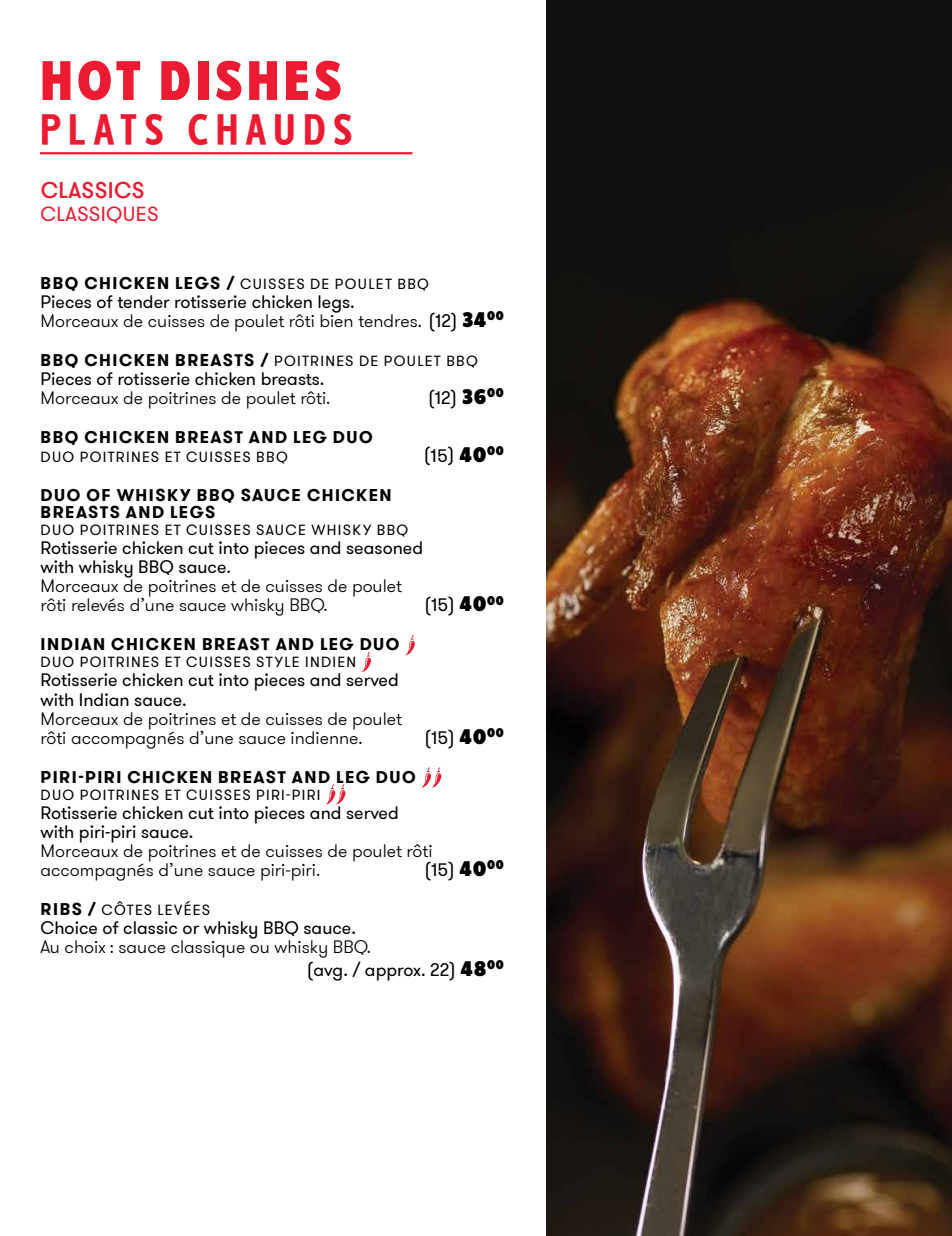
<style>
.page{position:relative;width:952px;height:1236px;background:#fff}
.page>*{position:absolute;margin:0;border:0;box-sizing:border-box;transform-origin:0 0}
.t1{font:900 51.75px "Taberna Sans";letter-spacing:.055em;color:#ed1b31}
.t2{font:40.5px "Taberna Sans";letter-spacing:.15em;color:#ed1b31}
.t3{font:500 22.5px "GT Walsheim Pro";letter-spacing:.015em;color:#ed1b31}
.t4{font:20.25px "GT Walsheim Pro";letter-spacing:.015em;color:#ed1b31}
.t5{font:300 18px/19.1px "GT Walsheim Pro";color:#000}
.t6{font:18px/19.1px "GT Walsheim Pro";color:#000}
.t7{font:700 16.88px/16.9px "GT Walsheim Pro";letter-spacing:.085em;color:#000}
.t8{font:14.62px "GT Walsheim Pro";letter-spacing:.09em;color:#000}
.s1{font-weight:700;font-size:16.88px}
.s2{font-weight:400}
.s3{font-family:"Taberna Sans";font-weight:900;font-size:22.5px}
</style>
<div class="page">
<img style="left:547px;top:0;width:405px;height:1235px">
<svg style="left:405px;top:635px;width:10px;height:20px"></svg>
<svg style="left:362px;top:652px;width:9px;height:20px"></svg>
<svg style="left:422px;top:767px;width:20px;height:20px"></svg>
<svg style="left:326px;top:784px;width:20px;height:20px"></svg>
<hr style="left:40px;top:152px;width:372px;height:2px;background:#ed1b31">
<h1 class="t1" style="left:40px;top:48px;width:304px">HOT DISHES</h1>
<h2 class="t2" style="left:40px;top:103px;width:314px">PLATS CHAUDS</h2>
<p class="t3" style="left:41px;top:176px;width:105px">CLASSICS</p>
<p class="t4" style="left:41px;top:201px;width:119px">CLASSIQUES</p>
<p class="t8" style="left:41px;top:274px;width:390px"><span class="s1">BBQ CHICKEN LEGS /</span> CUISSES DE POULET BBQ</p>
<p class="t5" style="left:40px;top:292px;width:465px"><span class="s2">Pieces of tender rotisserie chicken legs.<br></span>Morceaux de cuisses de poulet rôti bien tendres. <span class="s2">(12)</span> <span class="s3">34</span><sup>00</sup></p>
<p class="t8" style="left:41px;top:351px;width:439px"><span class="s1">BBQ CHICKEN BREASTS /</span> POITRINES DE POULET BBQ</p>
<p class="t6" style="left:40px;top:369px;width:285px">Pieces of rotisserie chicken breasts.</p>
<p class="t5" style="left:40px;top:388px;width:291px">Morceaux de poitrines de poulet rôti.</p>
<p class="t6" style="left:428px;top:388px;width:77px">(12) <span class="s3">36</span><sup>00</sup></p>
<p class="t7" style="left:41px;top:429px;width:333px">BBQ CHICKEN BREAST AND LEG DUO</p>
<p class="t8" style="left:41px;top:448px;width:249px">DUO POITRINES ET CUISSES BBQ</p>
<p class="t6" style="left:424px;top:447px;width:82px">(15) <span class="s3">40</span><sup>00</sup></p>
<p class="t7" style="left:41px;top:487px;width:352px">DUO OF WHISKY BBQ SAUCE CHICKEN<br>BREASTS AND LEGS</p>
<p class="t8" style="left:41px;top:520px;width:369px">DUO POITRINES ET CUISSES SAUCE WHISKY BBQ</p>
<p class="t6" style="left:40px;top:538px;width:384px">Rotisserie chicken cut into pieces and seasoned with whisky BBQ sauce.</p>
<p class="t5" style="left:40px;top:577px;width:363px">Morceaux de poitrines et de cuisses de poulet rôti relevés d’une sauce whisky BBQ.</p>
<p class="t6" style="left:425px;top:596px;width:81px">(15) <span class="s3">40</span><sup>00</sup></p>
<p class="t7" style="left:41px;top:636px;width:360px">INDIAN CHICKEN BREAST AND LEG DUO</p>
<p class="t8" style="left:41px;top:653px;width:317px">DUO POITRINES ET CUISSES STYLE INDIEN</p>
<p class="t6" style="left:40px;top:671px;width:360px">Rotisserie chicken cut into pieces and served with Indian sauce.</p>
<p class="t5" style="left:40px;top:709px;width:363px">Morceaux de poitrines et de cuisses de poulet rôti accompagnés d’une sauce indienne.</p>
<p class="t6" style="left:425px;top:728px;width:81px">(15) <span class="s3">40</span><sup>00</sup></p>
<p class="t7" style="left:41px;top:768px;width:376px">PIRI-PIRI CHICKEN BREAST AND LEG DUO</p>
<p class="t8" style="left:41px;top:785px;width:281px">DUO POITRINES ET CUISSES PIRI-PIRI</p>
<p class="t6" style="left:40px;top:803px;width:360px">Rotisserie chicken cut into pieces and served with piri-piri sauce.</p>
<p class="t5" style="left:40px;top:841px;width:393px">Morceaux de poitrines et de cuisses de poulet rôti accompagnés d’une sauce piri-piri.</p>
<p class="t6" style="left:425px;top:860px;width:81px">(15) <span class="s3">40</span><sup>00</sup></p>
<p class="t8" style="left:41px;top:900px;width:171px"><span class="s1">RIBS /</span> CÔTES LEVÉES</p>
<p class="t6" style="left:40px;top:918px;width:317px">Choice of classic or whisky BBQ sauce.</p>
<p class="t5" style="left:307px;top:936px;width:199px;line-height:22.5px;text-indent:-266px">Au choix : sauce classique ou whisky BBQ.<br><span class="s2">(avg. / approx. 22)</span> <span class="s3">48</span><sup>00</sup></p>
</div>
